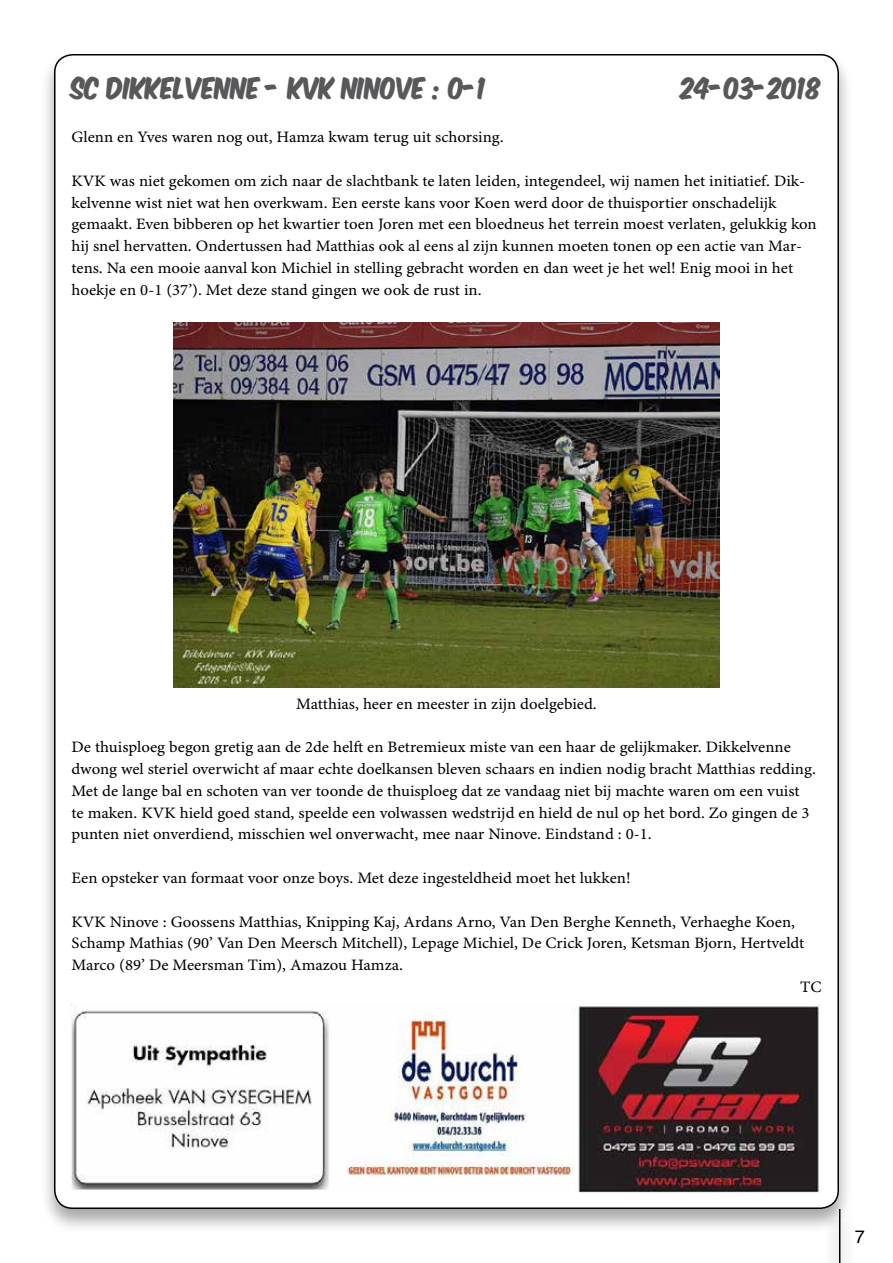
<style>
.page{position:relative;width:893px;height:1263px;background:#fff}
.page>*{position:absolute;margin:0;border:0;box-sizing:border-box;transform-origin:0 0}
.t1{font:25.5px "Komika Axis";color:#58585a;scale:.89 1}
.t2{font:18px "Helvetica";color:#000}
.t3{font:15.9px/21.8px "Minion Pro Capt";color:#000;scale:1.04 1}
</style>
<div class="page">
<div style="left:825px;top:1207px;width:29px;height:56px;background:#f5f5f5"></div>
<hr style="left:839px;top:1209px;width:1px;height:54px;background:#000">
<div style="left:40px;top:50px;width:813px;height:1183px;background:#000;opacity:.35"></div>
<div style="left:55px;top:55px;width:783px;height:1153px;background:#fff;border-radius:18px"></div>
<img style="left:173px;top:322px;width:547px;height:365px">
<img style="left:72px;top:1004px;width:749px;height:188px">
<h1 class="t1" style="left:72px;top:75px;width:468px">SC DIKKELVENNE - KVK NINOVE : 0-1</h1>
<h1 class="t1" style="left:681px;top:75px;width:159px">24-03-2018</h1>
<p class="t3" style="left:72px;top:127px;width:417px">Glenn en Yves waren nog out, Hamza kwam terug uit schorsing.</p>
<p class="t3" style="left:72px;top:170px;width:718px">KVK was niet gekomen om zich naar de slachtbank te laten leiden, integendeel, wij namen het initiatief. Dik&shy;kelvenne wist niet wat hen overkwam. Een eerste kans voor Koen werd door de thuisportier onschadelijk gemaakt. Even bibberen op het kwartier toen Joren met een bloedneus het terrein moest verlaten, gelukkig kon hij snel hervatten. Ondertussen had Matthias ook al eens al zijn kunnen moeten tonen op een actie van Mar&shy;tens. Na een mooie aanval kon Michiel in stelling gebracht worden en dan weet je het wel! Enig mooi in het hoekje en 0-1 (37’). Met deze stand gingen we ook de rust in.</p>
<p class="t3" style="left:296px;top:694px;width:291px">Matthias, heer en meester in zijn doelgebied.</p>
<p class="t3" style="left:72px;top:737px;width:717px">De thuisploeg begon gretig aan de 2de helft en Betremieux miste van een haar de gelijkmaker. Dikkelvenne dwong wel steriel overwicht af maar echte doelkansen bleven schaars en indien nodig bracht Matthias redding.<br>Met de lange bal en schoten van ver toonde de thuisploeg dat ze vandaag niet bij machte waren om een vuist<br>te maken. KVK hield goed stand, speelde een volwassen wedstrijd en hield de nul op het bord. Zo gingen de 3 punten niet onverdiend, misschien wel onverwacht, mee naar Ninove. Eindstand : 0-1.</p>
<p class="t3" style="left:72px;top:868px;width:539px">Een opsteker van formaat voor onze boys. Met deze ingesteldheid moet het lukken!</p>
<p class="t3" style="left:72px;top:911px;width:697px">KVK Ninove : Goossens Matthias, Knipping Kaj, Ardans Arno, Van Den Berghe Kenneth, Verhaeghe Koen,</p>
<p class="t3" style="left:72px;top:933px;width:706px">Schamp Mathias (90’ Van Den Meersch Mitchell), Lepage Michiel, De Crick Joren, Ketsman Bjorn, Hertveldt</p>
<p class="t3" style="left:72px;top:955px;width:320px">Marco (89’ De Meersman Tim), Amazou Hamza.</p>
<p class="t3" style="left:800px;top:976px;width:22px">TC</p>
<p class="t2" style="left:855px;top:1224px;width:12px">7</p>
</div>
